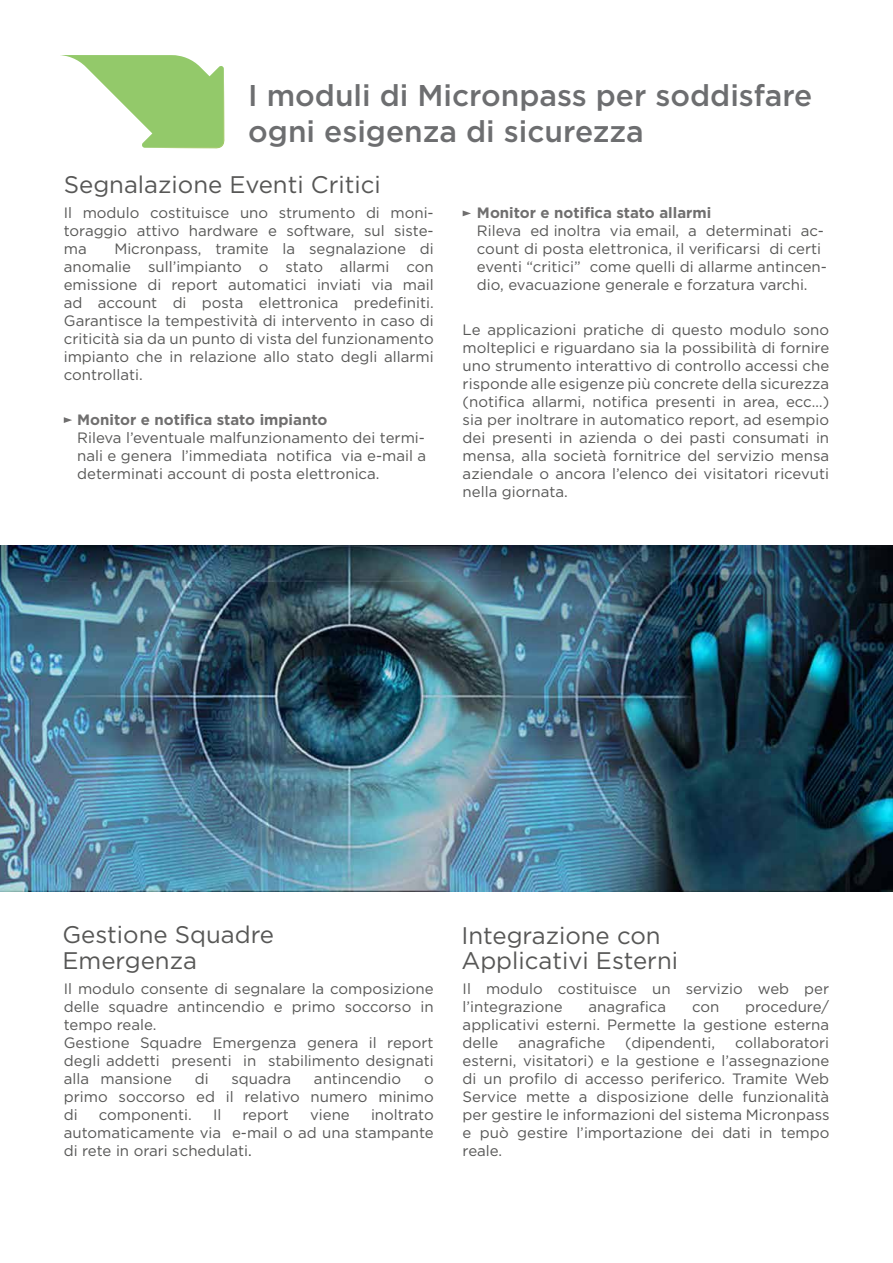
<style>
.page{position:relative;width:893px;height:1263px;background:#fff}
.page>*{position:absolute;margin:0;border:0;box-sizing:border-box;transform-origin:0 0}
.t1{font:500 30px/36px "Gotham";color:#6d6e70}
.t2{font:24px/25.5px "Gotham";color:#575756}
.t3{font:15px/18px "Gotham";color:#575756;text-align:justify}
.t4{font:700 15px "Gotham";color:#706f6f}
.s1{color:#3c3c3b}
</style>
<div class="page">
<svg style="left:60px;top:55px;width:164px;height:93px"></svg>
<svg style="left:463px;top:210px;width:8px;height:6px"></svg>
<svg style="left:64px;top:417px;width:8px;height:6px"></svg>
<img style="left:0;top:546px;width:893px;height:345px">
<h1 class="t1" style="left:248px;top:77px;width:566px">I moduli di Micronpass per soddisfare ogni esigenza di sicurezza</h1>
<h2 class="t2" style="left:64px;top:171px;width:318px">Segnalazione Eventi Critici</h2>
<p class="t3" style="left:64px;top:204px;width:371px">Il modulo costituisce uno strumento di moni&shy;toraggio attivo hardware e software, sul siste&shy;ma</p>
<p class="t3" style="left:64px;top:240px;width:371px;text-indent:51px">Micronpass, tramite la segnalazione di anomalie sull’impianto o stato allarmi con emissione di report automatici inviati via mail ad account di posta elettronica predefiniti.<br>Garantisce la tempestività di intervento in caso di criticità sia da un punto di vista del funzionamento impianto che in relazione allo stato degli allarmi controllati.</p>
<p class="t4" style="left:77px;top:410px;width:252px">Monitor e notifica stato impianto</p>
<p class="t3" style="left:77px;top:429px;width:350px">Rileva l’eventuale malfunzionamento dei termi&shy;nali e genera l’immediata notifica via e-mail a determinati account di posta elettronica.</p>
<p class="t4" style="left:477px;top:203px;width:236px">Monitor e notifica stato allarmi</p>
<p class="t3" style="left:477px;top:222px;width:351px;text-align:left">Rileva ed inoltra via email, a determinati ac&shy;count di posta elettronica, il verificarsi di certi eventi “critici” come quelli di allarme antincen&shy;dio, evacuazione generale e forzatura varchi.</p>
<p class="t3" style="left:463px;top:320px;width:368px">Le applicazioni pratiche di questo modulo sono molteplici e riguardano sia la possibilità di fornire uno strumento interattivo di controllo accessi che risponde alle esigenze più concrete della sicurezza (notifica allarmi, notifica presenti in area, ecc…) sia per inoltrare in automatico report, ad esempio dei presenti in azienda o dei pasti consumati in mensa, alla società fornitrice del servizio mensa aziendale o ancora l’elenco dei visitatori ricevuti nella giornata.</p>
<h2 class="t2" style="left:62px;top:921px;width:213px">Gestione Squadre<br>Emergenza</h2>
<h2 class="t2" style="left:461px;top:922px;width:218px">Integrazione con<br>Applicativi Esterni</h2>
<p class="t3" style="left:463px;top:979px;width:368px">Il modulo costituisce un servizio web per l’integrazione</p>
<p class="t3" style="left:64px;top:979px;width:371px;text-align:left">Il modulo consente di segnalare la composizione delle squadre antincendio e primo soccorso in tempo reale.<br>Gestione Squadre Emergenza genera il report degli addetti presenti in stabilimento designati alla mansione</p>
<p class="t3" style="left:463px;top:997px;width:368px;text-indent:282px">procedure/ applicativi esterni. Permette la gestione esterna delle</p>
<p class="t3" style="left:588px;top:997px;width:79px">anagrafica</p>
<p class="t3" style="left:692px;top:997px;width:29px">con</p>
<p class="t3" style="left:518px;top:1033px;width:89px">anagrafiche</p>
<p class="t3" style="left:625px;top:1033px;width:91px">(dipendenti,</p>
<p class="t3" style="left:463px;top:1033px;width:368px;text-indent:272px">collaboratori esterni, visitatori) e la gestione e l’assegnazione di un profilo di accesso periferico. Tramite Web Service mette a disposizione delle funzionalità per gestire le informazioni del sistema Micronpass e può gestire l’importazione dei dati in tempo reale.</p>
<p class="t3" style="left:195px;top:1069px;width:15px">di</p>
<p class="t3" style="left:231px;top:1069px;width:61px">squadra</p>
<p class="t3" style="left:314px;top:1069px;width:89px">antincendio</p>
<p class="t3" style="left:64px;top:1069px;width:371px;text-indent:360px">o primo soccorso ed il relativo numero minimo di</p>
<p class="t3" style="left:64px;top:1105px;width:371px;text-indent:307px">inoltrato automaticamente via e-mail o ad una stampante di rete in orari schedulati<span class="s1">.</span></p>
<p class="t3" style="left:99px;top:1105px;width:94px">componenti.</p>
<p class="t3" style="left:213px;top:1105px;width:10px">Il</p>
<p class="t3" style="left:242px;top:1105px;width:48px">report</p>
<p class="t3" style="left:310px;top:1105px;width:41px">viene</p>
</div>
